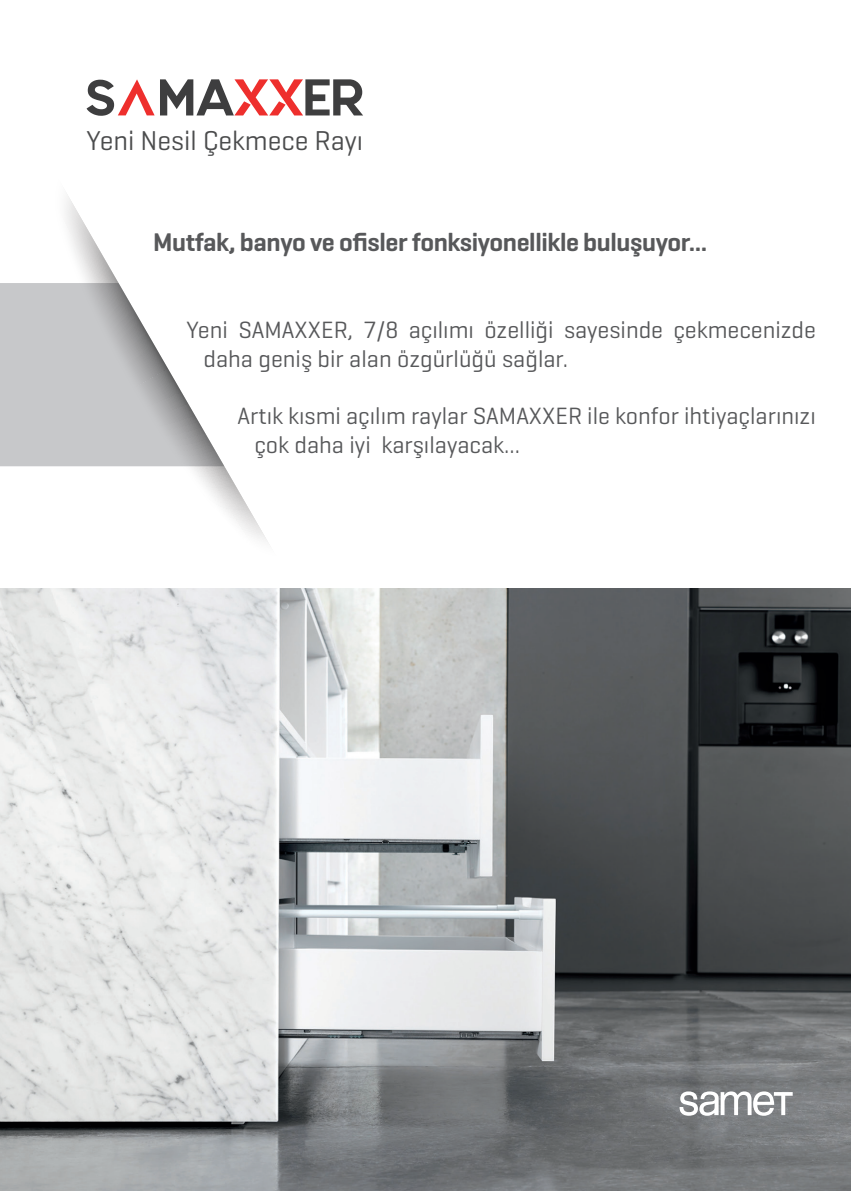
<style>
.page{position:relative;width:851px;height:1191px;background:#fff}
.page>*{position:absolute;margin:0;border:0;box-sizing:border-box;transform-origin:0 0}
.t1{font:27.8px "Geogrotesque";color:#4b4c4d}
.t2{font:600 26px "Geogrotesque";letter-spacing:-.015em;color:#57585a}
.t3{font:24px/28.8px "Geogrotesque";color:#57585a}
</style>
<div class="page">
<div style="left:0;top:283px;width:55px;height:183px;background:#c7c8ca"></div>
<svg style="left:55px;top:196px;width:213px;height:346px"></svg>
<img style="left:0;top:589px;width:851px;height:602px">
<svg style="left:87px;top:79px;width:276px;height:37px"></svg>
<svg style="left:679px;top:1091px;width:113px;height:24px"></svg>
<p class="t1" style="left:87px;top:123px;width:278px">Yeni Nesil Çekmece Rayı</p>
<p class="t2" style="left:153px;top:226px;width:556px">Mutfak, banyo ve ofisler fonksiyonellikle buluşuyor...</p>
<p class="t3" style="left:203px;top:314px;width:614px;text-indent:-17px">Yeni SAMAXXER, 7/8 açılımı özelliği sayesinde çekmecenizde daha geniş bir alan özgürlüğü sağlar.</p>
<p class="t3" style="left:254px;top:401px;width:563px;text-indent:-17px">Artık kısmi açılım raylar SAMAXXER ile konfor ihtiyaçlarınızı çok daha iyi karşılayacak...</p>
</div>
